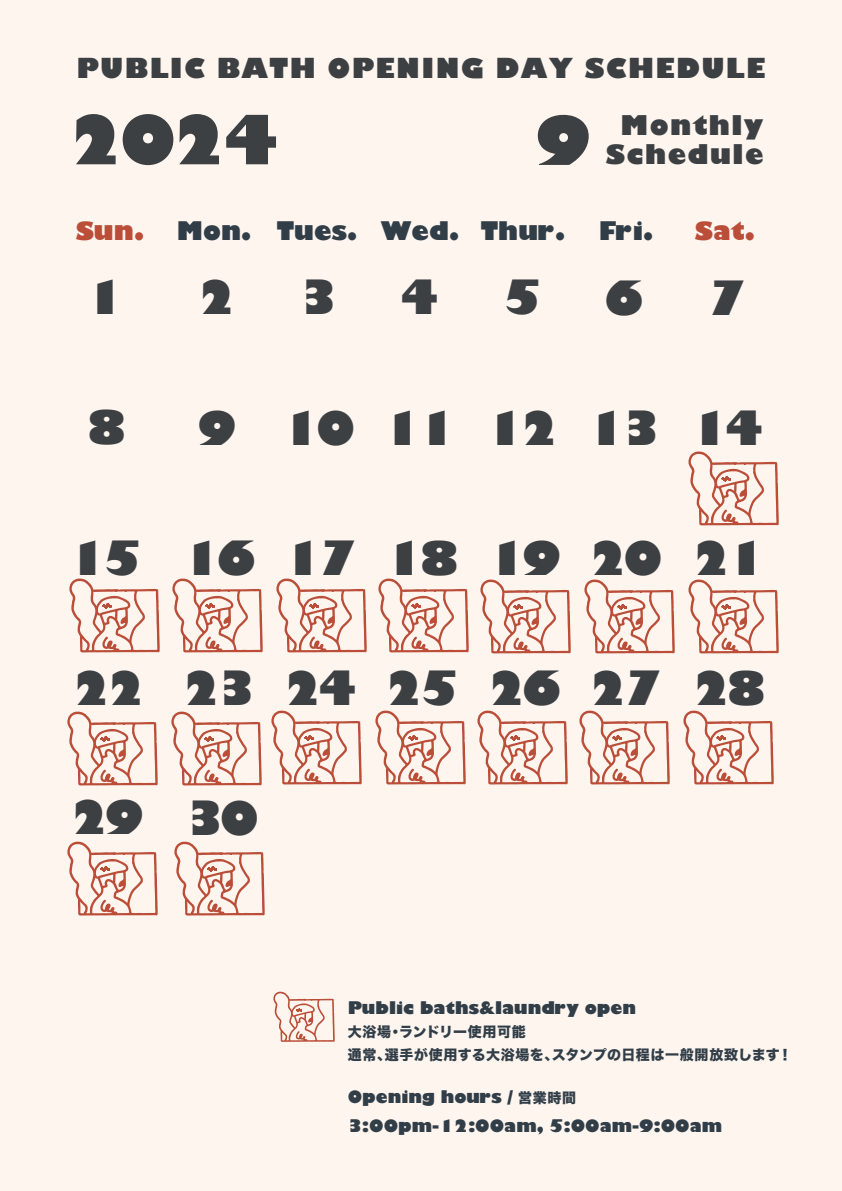
<style>
.page{position:relative;width:842px;height:1191px;background:#fef5ef}
.page>*{position:absolute;margin:0;border:0;box-sizing:border-box;transform-origin:0 0}
.t1{font:800 66.4px "Gill Sans";color:#3d4043}
.t2{font:800 66.1px "Gill Sans";color:#3d4043}
.t3{font:800 46px "Gill Sans";letter-spacing:-.1em;color:#3d4043}
.t4{font:800 26.9px "Gill Sans";letter-spacing:.05em;color:#3d4043}
.t5{font:800 26.5px/29.9px "Gill Sans";letter-spacing:.05em;color:#3d4043;text-align:center}
.t6{font:800 25px "Gill Sans";color:#313e48}
.t7{font:800 25px "Gill Sans";color:#bb4e39}
.t8{font:800 17px/28.3px "Gill Sans";color:#313e48}
.t9{font:14px/22.7px "Hira Kaku Std W8";letter-spacing:.045em;color:#313e48}
.s1{font-family:"Hira Kaku Std W8";font-weight:400;font-size:14px}
</style>
<div class="page">
<svg style="left:69px;top:578px;width:91px;height:74px"></svg>
<svg style="left:172px;top:578px;width:91px;height:74px"></svg>
<svg style="left:276px;top:578px;width:91px;height:74px"></svg>
<svg style="left:378px;top:578px;width:91px;height:74px"></svg>
<svg style="left:271px;top:710px;width:91px;height:74px"></svg>
<svg style="left:375px;top:710px;width:91px;height:74px"></svg>
<svg style="left:477px;top:710px;width:91px;height:74px"></svg>
<svg style="left:579px;top:710px;width:91px;height:74px"></svg>
<svg style="left:683px;top:710px;width:91px;height:74px"></svg>
<svg style="left:480px;top:579px;width:91px;height:74px"></svg>
<svg style="left:584px;top:579px;width:91px;height:74px"></svg>
<svg style="left:67px;top:711px;width:91px;height:74px"></svg>
<svg style="left:67px;top:841px;width:91px;height:74px"></svg>
<svg style="left:171px;top:711px;width:91px;height:74px"></svg>
<svg style="left:688px;top:579px;width:91px;height:74px"></svg>
<svg style="left:688px;top:451px;width:91px;height:74px"></svg>
<svg style="left:174px;top:841px;width:91px;height:74px"></svg>
<svg style="left:273px;top:991px;width:62px;height:50px"></svg>
<h3 class="t4" style="left:76px;top:47px;width:690px">PUBLIC BATH OPENING DAY SCHEDULE</h3>
<h1 class="t1" style="left:68px;top:88px;width:213px">2024</h1>
<h2 class="t2" style="left:535px;top:89px;width:58px">9</h2>
<h3 class="t5" style="left:606px;top:110px;width:159px">Monthly<br>Schedule</h3>
<h3 class="t7" style="left:76px;top:211px;width:70px">Sun.</h3>
<h3 class="t6" style="left:177px;top:211px;width:390px">Mon. Tues. Wed. Thur.</h3>
<h3 class="t6" style="left:599px;top:211px;width:56px">Fri.</h3>
<h3 class="t7" style="left:695px;top:211px;width:62px">Sat.</h3>
<h3 class="t3" style="left:85px;top:261px;width:41px">1</h3>
<h3 class="t3" style="left:197px;top:261px;width:41px">2</h3>
<h3 class="t3" style="left:299px;top:261px;width:41px">3</h3>
<h3 class="t3" style="left:400px;top:261px;width:41px">4</h3>
<h3 class="t3" style="left:503px;top:261px;width:41px">5</h3>
<h3 class="t3" style="left:87px;top:391px;width:41px">8</h3>
<h3 class="t3" style="left:197px;top:392px;width:363px">9 10 11 12</h3>
<h3 class="t3" style="left:604px;top:262px;width:41px">6</h3>
<h3 class="t3" style="left:707px;top:262px;width:41px">7</h3>
<h3 class="t3" style="left:587px;top:392px;width:179px">13 14</h3>
<h3 class="t3" style="left:68px;top:522px;width:700px">15 16 17 18 19 20 21</h3>
<h3 class="t3" style="left:72px;top:651px;width:696px">22 23 24 25 26 27 28</h3>
<h3 class="t3" style="left:70px;top:781px;width:190px">29 30</h3>
<p class="t8" style="left:348px;top:993px;width:290px">Public baths&amp;laundry open</p>
<p class="t9" style="left:348px;top:1020px;width:446px">大浴場・ランドリー使用可能<br>通常、選手が使用する大浴場を、スタンプの日程は一般開放致します！</p>
<p class="t8" style="left:348px;top:1082px;width:376px">Opening hours / <span class="s1">営業時間<br></span>3:00pm-12:00am, 5:00am-9:00am</p>
</div>
